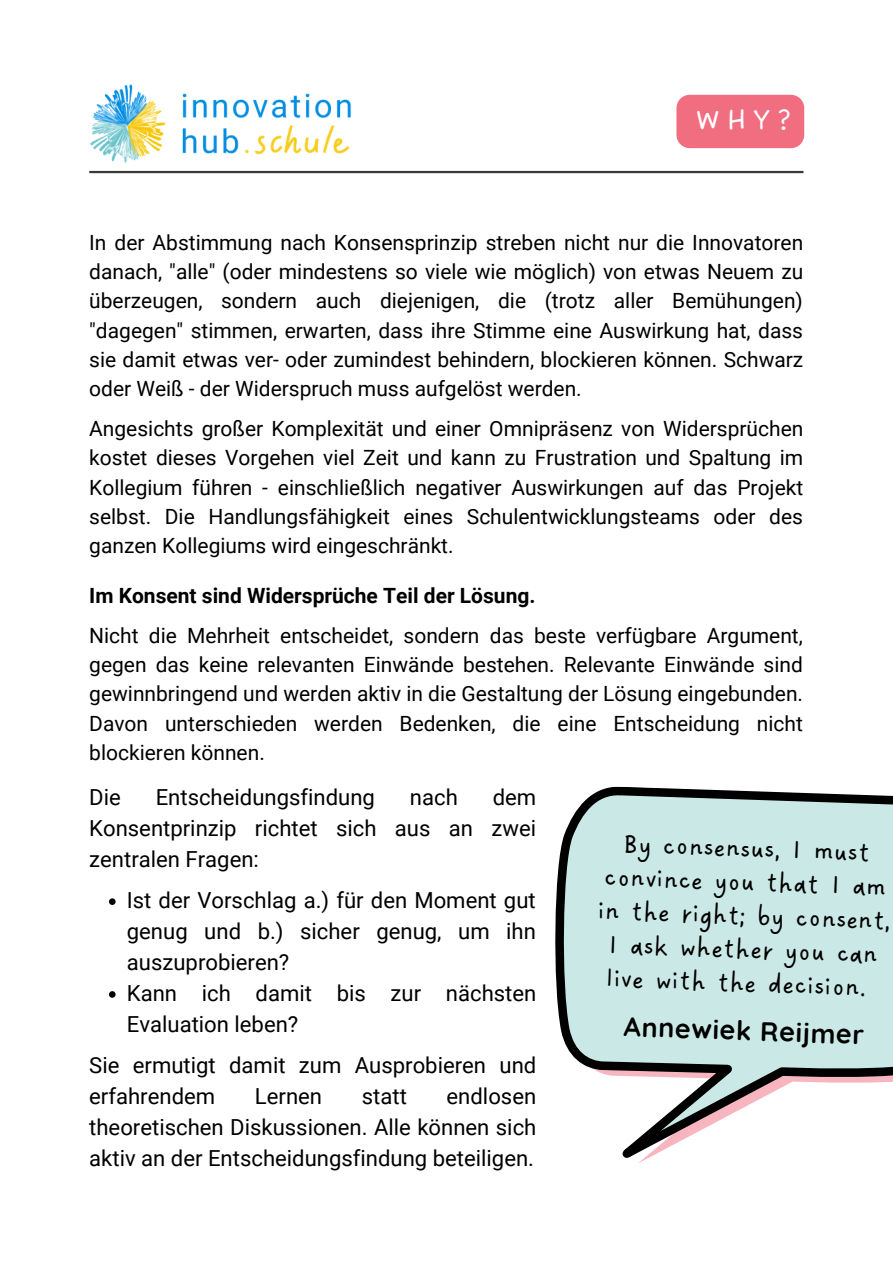
<style>
.page{position:relative;width:893px;height:1264px;background:#fff}
.page>*{position:absolute;margin:0;border:0;box-sizing:border-box;transform-origin:0 0}
.t1{font:32.25px "DO Sans Regular";color:#fff}
.t2{font:28.35px/33.8px "DO Sans Regular Alt";color:#000;text-align:center}
.t3{font:700 26.85px "Quicksand";color:#000}
.t4{font:22.05px/30.9px "Roboto";color:#000}
.t5{font:21px/29.4px "Roboto";color:#000;text-align:justify}
.t6{font:700 21px "Roboto";color:#000}
</style>
<div class="page">
<hr style="left:89px;top:171px;width:714px;height:2px;background:#393939">
<img style="left:90px;top:84px;width:262px;height:78px">
<div style="left:676px;top:95px;width:128px;height:53px;background:#f16e81;border-radius:13px"></div>
<svg style="left:109px;top:898px;width:7px;height:7px"></svg>
<svg style="left:109px;top:991px;width:7px;height:6px"></svg>
<svg style="left:555px;top:786px;width:337px;height:377px"></svg>
<h1 class="t1" style="left:695px;top:101px;width:98px">WHY?</h1>
<p class="t5" style="left:89px;top:228px;width:715px">In der Abstimmung nach Konsensprinzip streben nicht nur die Innovatoren danach, "alle" (oder mindestens so viele wie möglich) von etwas Neuem zu überzeugen, sondern auch diejenigen, die (trotz aller Bemühungen) "dagegen" stimmen, erwarten, dass ihre Stimme eine Auswirkung hat, dass sie damit etwas ver- oder zumindest behindern, blockieren können. Schwarz oder Weiß - der Widerspruch muss aufgelöst werden.</p>
<p class="t5" style="left:89px;top:414px;width:715px">Angesichts großer Komplexität und einer Omnipräsenz von Widersprüchen kostet dieses Vorgehen viel Zeit und kann zu Frustration und Spaltung im Kollegium führen - einschließlich negativer Auswirkungen auf das Projekt selbst. Die Handlungsfähigkeit eines Schulentwicklungsteams oder des ganzen Kollegiums wird eingeschränkt.</p>
<p class="t6" style="left:89px;top:583px;width:447px">Im Konsent sind Widersprüche Teil der Lösung.</p>
<p class="t5" style="left:89px;top:620px;width:715px">Nicht die Mehrheit entscheidet, sondern das beste verfügbare Argument, gegen das keine relevanten Einwände bestehen. Relevante Einwände sind gewinnbringend und werden aktiv in die Gestaltung der Lösung eingebunden.<br>Davon unterschieden werden Bedenken, die eine Entscheidung nicht blockieren können.</p>
<p class="t4" style="left:89px;top:782px;width:33px">Die</p>
<p class="t4" style="left:156px;top:782px;width:221px">Entscheidungsfindung</p>
<p class="t4" style="left:410px;top:782px;width:49px">nach</p>
<p class="t4" style="left:89px;top:782px;width:448px;text-align:justify;text-indent:403px">dem Konsentprinzip richtet sich aus an zwei zentralen Fragen:</p>
<p class="t4" style="left:127px;top:885px;width:411px">Ist der Vorschlag a.) für den Moment gut genug und b.) sicher genug, um ihn auszuprobieren?<br>Kann ich damit bis zur nächsten<br>Evaluation leben?</p>
<p class="t4" style="left:89px;top:1050px;width:448px">Sie ermutigt damit zum Ausprobieren und erfahrendem</p>
<p class="t4" style="left:89px;top:1081px;width:448px;text-align:justify;text-indent:357px">endlosen theoretischen Diskussionen. Alle können sich aktiv an der Entscheidungsfindung beteiligen.</p>
<p class="t4" style="left:255px;top:1081px;width:69px">Lernen</p>
<p class="t4" style="left:362px;top:1081px;width:47px">statt</p>
<h2 class="t2" style="left:600px;top:827px;width:294px;rotate:2deg">By consensus, I must convince you that I am in the right; by consent,<br>I ask whether you can live with the decision.</h2>
<p class="t3" style="left:624px;top:1009px;width:242px;rotate:2deg">Annewiek Reijmer</p>
</div>
